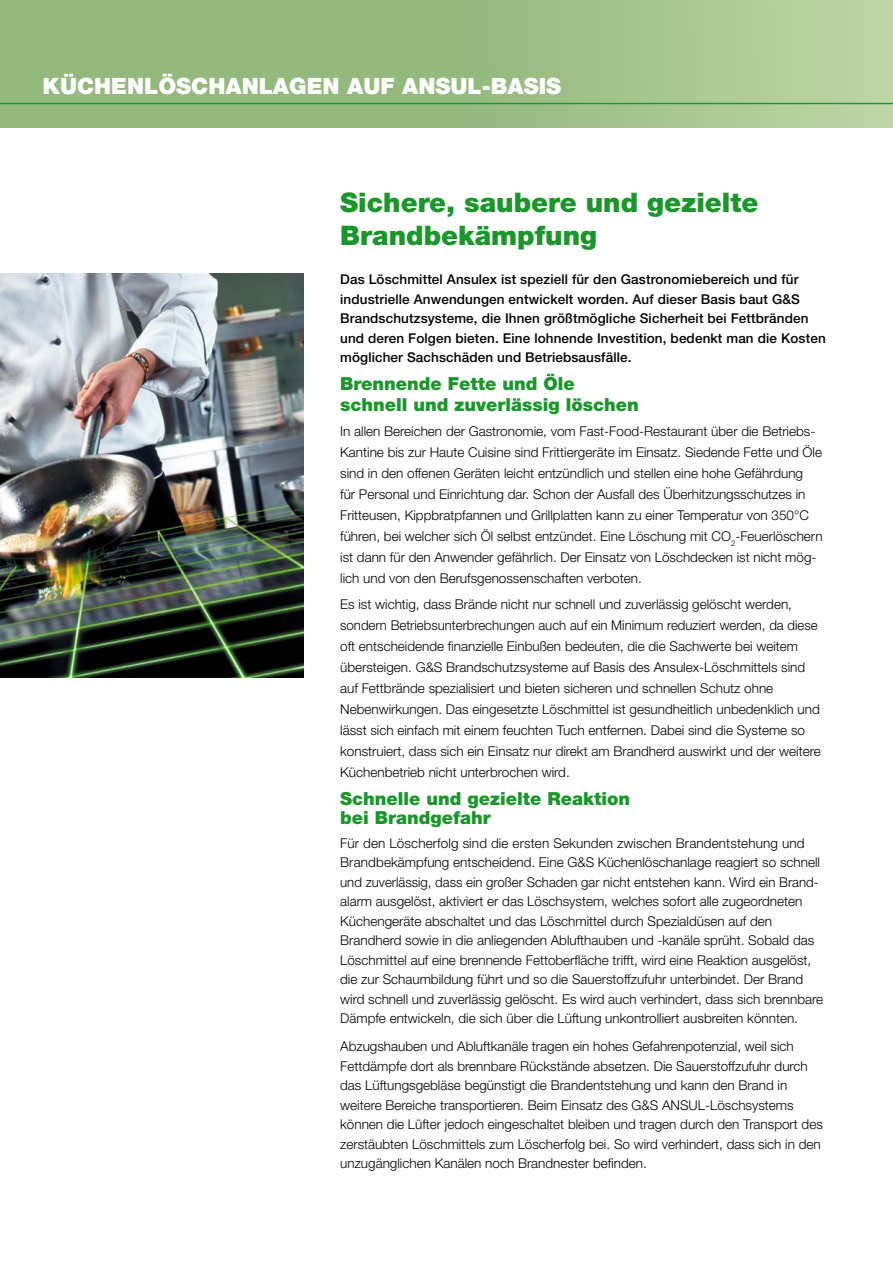
<style>
.page{position:relative;width:893px;height:1263px;background:#fff}
.page>*{position:absolute;margin:0;border:0;box-sizing:border-box;transform-origin:0 0}
.t1{font:900 27px/32.4px "Helvetica Neue";color:#1a962b}
.t2{font:900 22.5px "Helvetica Neue";color:#fff}
.t3{font:900 18px/21px "Helvetica Neue";color:#1a962b}
.t4{font:300 13.5px/21px "Helvetica Neue";color:#000}
.t5{font:500 13.5px/19.5px "Helvetica Neue";letter-spacing:.01em;color:#000}
</style>
<div class="page">
<svg style="left:0;top:0;width:893px;height:128px;background:#9dbf86"></svg>
<img style="left:0;top:274px;width:303px;height:403px">
<hr style="left:0;top:103px;width:893px;height:1px;background:#1a962b">
<h2 class="t2" style="left:43px;top:72px;width:151px">Küch enLöschan</h2>
<h2 class="t2" style="left:259px;top:72px;width:106px">lagen auf</h2>
<h2 class="t2" style="left:402px;top:72px;width:161px">ANSUL-BASIS</h2>
<h1 class="t1" style="left:340px;top:186px;width:420px">Sichere, saubere und gezielte<br>Brandbekämpfung</h1>
<p class="t5" style="left:340px;top:269px;width:487px">Das Löschmittel Ansulex ist speziell für den Gastronomiebereich und für industrielle Anwendungen entwickelt worden. Auf dieser Basis baut G&amp;S Brandschutzsysteme, die Ihnen größtmögliche Sicherheit bei Fettbränden und deren Folgen bieten. Eine lohnende Investition, bedenkt man die Kosten möglicher Sachschäden und Betriebsausfälle.</p>
<h3 class="t3" style="left:340px;top:373px;width:300px">Brennende Fette und Öle schnell und zuverlässig löschen</h3>
<p class="t4" style="left:340px;top:421px;width:484px">In allen Bereichen der Gastronomie, vom Fast-Food-Restaurant über die Betriebs-Kantine bis zur Haute Cuisine sind Frittiergeräte im Einsatz. Siedende Fette und Öle sind in den offenen Geräten leicht entzündlich und stellen eine hohe Gefährdung<br>für Personal und Einrichtung dar. Schon der Ausfall des Überhitzungsschutzes in Fritteusen, Kippbratpfannen und Grillplatten kann zu einer Temperatur von 350°C führen, bei welcher sich Öl selbst entzündet. Eine Löschung mit CO<sub>2</sub>-Feuerlöschern ist dann für den Anwender gefährlich. Der Einsatz von Löschdecken ist nicht mög&shy;lich und von den Berufsgenossenschaften verboten.</p>
<p class="t4" style="left:340px;top:593px;width:482px">Es ist wichtig, dass Brände nicht nur schnell und zuverlässig gelöscht werden, sondern Betriebsunterbrechungen auch auf ein Minimum reduziert werden, da diese oft entscheidende finanzielle Einbußen bedeuten, die die Sachwerte bei weitem übersteigen. G&amp;S Brandschutzsysteme auf Basis des Ansulex-Löschmittels sind auf Fettbrände spezialisiert und bieten sicheren und schnellen Schutz ohne Nebenwirkungen. Das eingesetzte Löschmittel ist gesundheitlich unbedenklich und lässt sich einfach mit einem feuchten Tuch entfernen. Dabei sind die Systeme so konstruiert, dass sich ein Einsatz nur direkt am Brandherd auswirkt und der weitere Küchenbetrieb nicht unterbrochen wird.</p>
<h3 class="t3" style="left:340px;top:788px;width:292px;line-height:19.5px">Schnelle und gezielte Reaktion bei Brandgefahr</h3>
<p class="t4" style="left:340px;top:833px;width:484px;line-height:19.5px">Für den Löscherfolg sind die ersten Sekunden zwischen Brandentstehung und Brandbekämpfung entscheidend. Eine G&amp;S Küchenlöschanlage reagiert so schnell und zuverlässig, dass ein großer Schaden gar nicht entstehen kann. Wird ein Brand&shy;alarm ausgelöst, aktiviert er das Löschsystem, welches sofort alle zugeordneten Küchengeräte abschaltet und das Löschmittel durch Spezialdüsen auf den Brandherd sowie in die anliegenden Ablufthauben und -kanäle sprüht. Sobald das Löschmittel auf eine brennende Fettoberfläche trifft, wird eine Reaktion ausgelöst, die zur Schaumbildung führt und so die Sauerstoffzufuhr unterbindet. Der Brand wird schnell und zuverlässig gelöscht. Es wird auch verhindert, dass sich brennbare Dämpfe entwickeln, die sich über die Lüftung unkontrolliert ausbreiten könnten.</p>
<p class="t4" style="left:340px;top:1036px;width:484px;line-height:19.5px">Abzugshauben und Abluftkanäle tragen ein hohes Gefahrenpotenzial, weil sich Fettdämpfe dort als brennbare Rückstände absetzen. Die Sauerstoffzufuhr durch das Lüftungsgebläse begünstigt die Brandentstehung und kann den Brand in weitere Bereiche transportieren. Beim Einsatz des G&amp;S ANSUL-Löschsystems können die Lüfter jedoch eingeschaltet bleiben und tragen durch den Transport des zerstäubten Löschmittels zum Löscherfolg bei. So wird verhindert, dass sich in den unzugänglichen Kanälen noch Brandnester befinden.</p>
</div>
